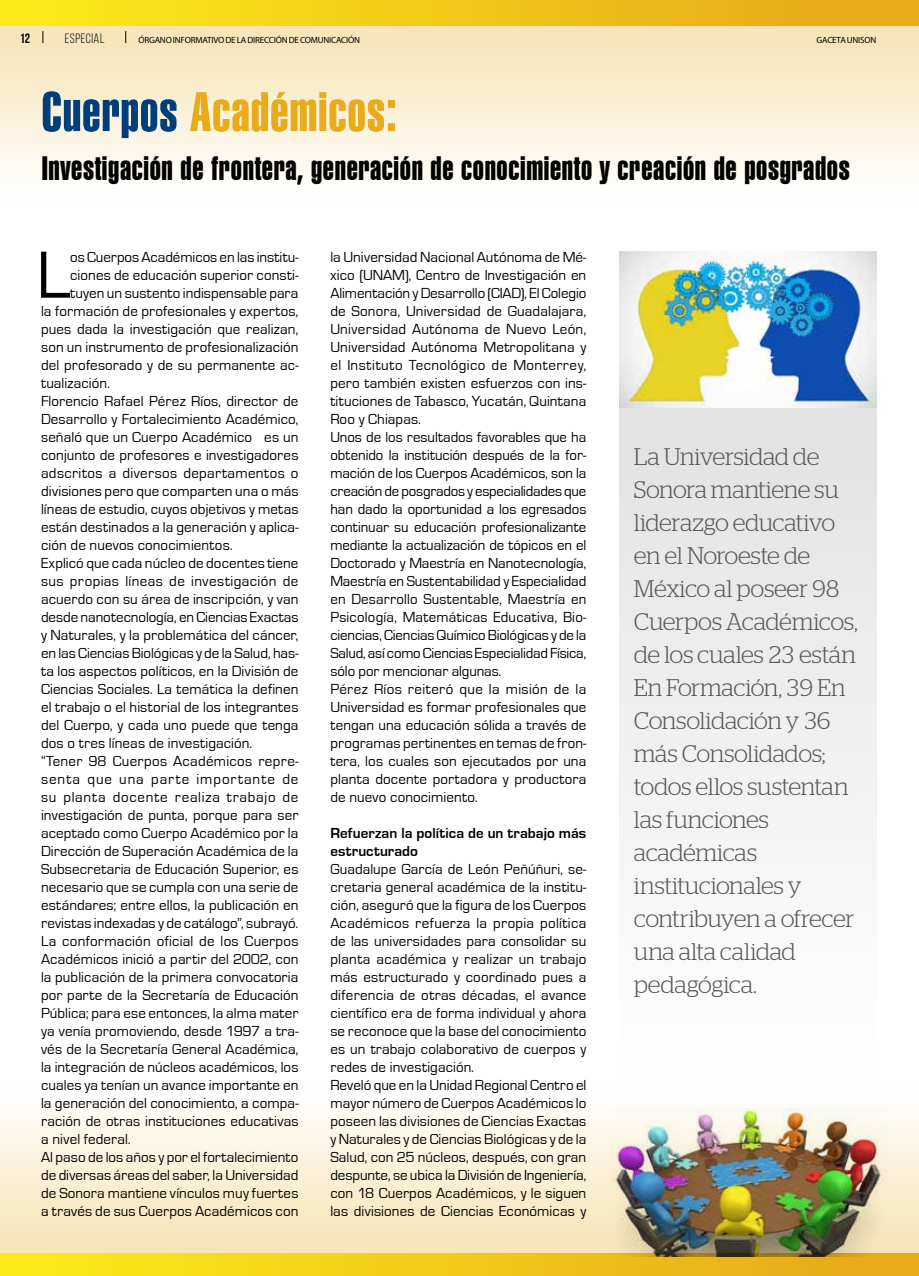
<style>
.page{position:relative;width:919px;height:1276px;background:#fff}
.page>*{position:absolute;margin:0;border:0;box-sizing:border-box;transform-origin:0 0}
.t1{font:69px "Eurostile";color:#000}
.t2{font:54px "Swiss 911 BT Extra Compressed";letter-spacing:.02em;color:#e9ab1a}
.t3{font:33px "Swiss 911 BT Extra Compressed";letter-spacing:.02em;color:#000}
.t4{font:300 24px/33px "Stag";letter-spacing:-.015em;color:#575756}
.t5{font:15px/18px "Eurostile";letter-spacing:.005em;color:#000}
.t6{font:15px "Eurostile";letter-spacing:.025em;color:#000}
.t7{font:700 15px/18px "Eurostile";letter-spacing:.005em;color:#000}
.t8{font:15px "Eurostile";letter-spacing:.05em;color:#000}
.t9{font:15px "Eurostile";letter-spacing:.06em;color:#000}
.t10{font:13.5px "Bebas Neue";letter-spacing:.035em;color:#000}
.t11{font:700 13.5px "Bebas Neue";color:#000}
.t12{font:9px "Myriad Pro";letter-spacing:-.02em;color:#000}
.s1{color:#003f79}
</style>
<div class="page">
<div style="left:619px;top:252px;width:257px;height:824px;background:linear-gradient(to right,#f0f0f0,#f0f0f0)"></div>
<svg style="left:0;top:1111px;width:918px;height:142px;background:#faefd4"></svg>
<svg style="left:0;top:25px;width:918px;height:146px;background:#faeed1"></svg>
<div style="left:0;top:1253px;width:918px;height:23px;background:linear-gradient(to right,#fcec19,#e7a619)"></div>
<img style="left:610px;top:1108px;width:276px;height:148px">
<svg style="left:43px;top:31px;width:1px;height:12px"></svg>
<svg style="left:125px;top:31px;width:1px;height:12px"></svg>
<div style="left:0;top:0;width:918px;height:25px;background:#e9ab1a"></div>
<div style="left:0;top:0;width:890px;height:25px;background:linear-gradient(to right,#fcec19,#e7a619)"></div>
<img style="left:619px;top:252px;width:257px;height:156px">
<p class="t11" style="left:20px;top:30px;width:12px">12</p>
<p class="t10" style="left:65px;top:31px;width:41px">ESPECIAL</p>
<p class="t12" style="left:138px;top:34px;width:223px">ÓRGANO INFORMATIVO DE LA DIRECCIÓN DE COMUNICACIÓN</p>
<p class="t12" style="left:816px;top:34px;width:61px">GACETA UNISON</p>
<h2 class="t2" style="left:42px;top:82px;width:356px"><span class="s1">Cuerpos</span> Académicos:</h2>
<h3 class="t3" style="left:42px;top:150px;width:809px">Investigación de frontera, generación de conocimiento y creación de posgrados</h3>
<h1 class="t1" style="left:37px;top:238px;width:35px">L</h1>
<p class="t5" style="left:70px;top:248px;width:230px">os Cuerpos Académicos en las institu-</p>
<p class="t5" style="left:70px;top:266px;width:230px">ciones de educación superior consti-</p>
<p class="t5" style="left:70px;top:284px;width:230px">tuyen un sustento indispensable para</p>
<p class="t5" style="left:41px;top:302px;width:259px">la formación de profesionales y expertos,</p>
<p class="t5" style="left:41px;top:320px;width:259px">pues dada la investigación que realizan,</p>
<p class="t5" style="left:41px;top:338px;width:259px">son un instrumento de profesionalización</p>
<p class="t5" style="left:41px;top:356px;width:259px">del profesorado y de su permanente ac-</p>
<p class="t5" style="left:41px;top:374px;width:70px">tualización.</p>
<p class="t5" style="left:41px;top:392px;width:259px">Florencio Rafael Pérez Ríos, director de</p>
<p class="t5" style="left:41px;top:410px;width:259px">Desarrollo y Fortalecimiento Académico,</p>
<p class="t5" style="left:41px;top:428px;width:259px">señaló que un Cuerpo Académico es un</p>
<p class="t5" style="left:41px;top:446px;width:259px">conjunto de profesores e investigadores</p>
<p class="t6" style="left:41px;top:465px;width:259px">adscritos a diversos departamentos o</p>
<p class="t5" style="left:41px;top:482px;width:259px">divisiones pero que comparten una o más</p>
<p class="t5" style="left:41px;top:500px;width:259px">líneas de estudio, cuyos objetivos y metas</p>
<p class="t5" style="left:41px;top:518px;width:259px">están destinados a la generación y aplica-</p>
<p class="t5" style="left:41px;top:536px;width:193px">ción de nuevos conocimientos.</p>
<p class="t5" style="left:41px;top:554px;width:259px">Explicó que cada núcleo de docentes tiene</p>
<p class="t6" style="left:41px;top:573px;width:259px">sus propias líneas de investigación de</p>
<p class="t5" style="left:41px;top:590px;width:259px">acuerdo con su área de inscripción, y van</p>
<p class="t5" style="left:41px;top:608px;width:259px">desde nanotecnología, en Ciencias Exactas</p>
<p class="t5" style="left:41px;top:626px;width:259px">y Naturales, y la problemática del cáncer,</p>
<p class="t5" style="left:41px;top:644px;width:259px">en las Ciencias Biológicas y de la Salud, has-</p>
<p class="t5" style="left:41px;top:662px;width:259px">ta los aspectos políticos, en la División de</p>
<p class="t5" style="left:41px;top:680px;width:259px">Ciencias Sociales. La temática la definen</p>
<p class="t5" style="left:41px;top:698px;width:259px">el trabajo o el historial de los integrantes</p>
<p class="t5" style="left:41px;top:716px;width:259px">del Cuerpo, y cada uno puede que tenga</p>
<p class="t5" style="left:41px;top:734px;width:213px">dos o tres líneas de investigación.</p>
<p class="t5" style="left:41px;top:752px;width:259px">“Tener 98 Cuerpos Académicos repre-</p>
<p class="t9" style="left:41px;top:771px;width:259px">senta que una parte importante de</p>
<p class="t8" style="left:41px;top:789px;width:259px">su planta docente realiza trabajo de</p>
<p class="t5" style="left:41px;top:806px;width:259px">investigación de punta, porque para ser</p>
<p class="t5" style="left:41px;top:824px;width:259px">aceptado como Cuerpo Académico por la</p>
<p class="t5" style="left:41px;top:842px;width:259px">Dirección de Superación Académica de la</p>
<p class="t5" style="left:41px;top:860px;width:259px">Subsecretaria de Educación Superior, es</p>
<p class="t5" style="left:41px;top:878px;width:259px">necesario que se cumpla con una serie de</p>
<p class="t5" style="left:41px;top:896px;width:259px">estándares; entre ellos, la publicación en</p>
<p class="t5" style="left:41px;top:914px;width:259px">revistas indexadas y de catálogo”, subrayó.</p>
<p class="t5" style="left:41px;top:932px;width:259px">La conformación oficial de los Cuerpos</p>
<p class="t5" style="left:41px;top:950px;width:259px">Académicos inició a partir del 2002, con</p>
<p class="t5" style="left:41px;top:968px;width:259px">la publicación de la primera convocatoria</p>
<p class="t5" style="left:41px;top:986px;width:259px">por parte de la Secretaría de Educación</p>
<p class="t5" style="left:41px;top:1004px;width:259px">Pública; para ese entonces, la alma mater</p>
<p class="t5" style="left:41px;top:1022px;width:259px">ya venía promoviendo, desde 1997 a tra-</p>
<p class="t5" style="left:41px;top:1040px;width:259px">vés de la Secretaría General Académica,</p>
<p class="t5" style="left:41px;top:1058px;width:259px">la integración de núcleos académicos, los</p>
<p class="t5" style="left:41px;top:1076px;width:259px">cuales ya tenían un avance importante en</p>
<p class="t5" style="left:41px;top:1094px;width:259px">la generación del conocimiento, a compa-</p>
<p class="t5" style="left:41px;top:1112px;width:259px">ración de otras instituciones educativas</p>
<p class="t5" style="left:41px;top:1130px;width:91px">a nivel federal.</p>
<p class="t5" style="left:41px;top:1148px;width:259px">Al paso de los años y por el fortalecimiento</p>
<p class="t5" style="left:41px;top:1166px;width:259px">de diversas áreas del saber, la Universidad</p>
<p class="t5" style="left:41px;top:1184px;width:259px">de Sonora mantiene vínculos muy fuertes</p>
<p class="t5" style="left:41px;top:1202px;width:259px">a través de sus Cuerpos Académicos con</p>
<p class="t5" style="left:330px;top:248px;width:257px">la Universidad Nacional Autónoma de Mé&shy;xico (UNAM), Centro de Investigación en Alimentación y Desarrollo (CIAD), El Colegio de Sonora, Universidad de Guadalajara, Universidad Autónoma de Nuevo León, Universidad Autónoma Metropolitana y el Instituto Tecnológico de Monterrey, pero también existen esfuerzos con ins&shy;tituciones de Tabasco, Yucatán, Quintana Roo y Chiapas.<br>Unos de los resultados favorables que ha obtenido la institución después de la for&shy;mación de los Cuerpos Académicos, son la creación de posgrados y especialidades que han dado la oportunidad a los egresados continuar su educación profesionalizante mediante la actualización de tópicos en el Doctorado y Maestría en Nanotecnología, Maestría en Sustentabilidad y Especialidad en Desarrollo Sustentable, Maestría en Psicología, Matemáticas Educativa, Bio&shy;ciencias, Ciencias Químico Biológicas y de la Salud, así como Ciencias Especialidad Física, sólo por mencionar algunas.<br>Pérez Ríos reiteró que la misión de la Universidad es formar profesionales que tengan una educación sólida a través de programas pertinentes en temas de fron&shy;tera, los cuales son ejecutados por una planta docente portadora y productora de nuevo conocimiento.</p>
<p class="t7" style="left:330px;top:824px;width:257px">Refuerzan la política de un trabajo más estructurado</p>
<p class="t5" style="left:330px;top:860px;width:257px">Guadalupe García de León Peñúñuri, se&shy;cretaria general académica de la institu&shy;ción, aseguró que la figura de los Cuerpos Académicos refuerza la propia política de las universidades para consolidar su planta académica y realizar un trabajo más estructurado y coordinado pues a diferencia de otras décadas, el avance científico era de forma individual y ahora se reconoce que la base del conocimiento es un trabajo colaborativo de cuerpos y redes de investigación.<br>Reveló que en la Unidad Regional Centro el mayor número de Cuerpos Académicos lo poseen las divisiones de Ciencias Exactas y Naturales y de Ciencias Biológicas y de la Salud, con 25 núcleos, después, con gran despunte, se ubica la División de Ingeniería, con 18 Cuerpos Académicos, y le siguen las divisiones de Ciencias Económicas y</p>
<p class="t4" style="left:634px;top:439px;width:225px">La Universidad de<br>Sonora mantiene su liderazgo educativo en el Noroeste de<br>México al poseer 98<br>Cuerpos Académicos, de los cuales 23 están<br>En Formación, 39 En<br>Consolidación y 36 más Consolidados; todos ellos sustentan las funciones académicas institucionales y contribuyen a ofrecer una alta calidad pedagógica.</p>
</div>
